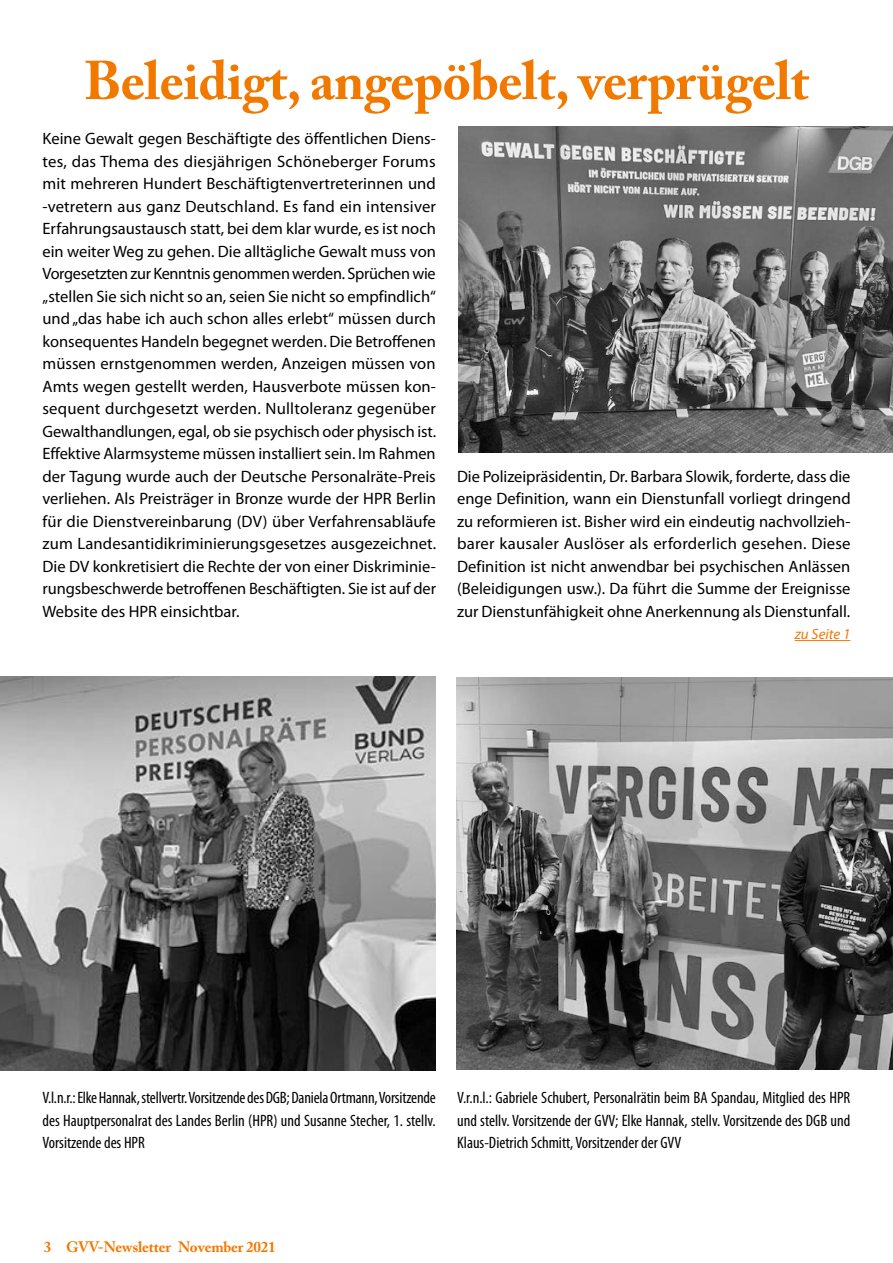
<style>
.page{position:relative;width:893px;height:1263px;background:#fff}
.page>*{position:absolute;margin:0;border:0;box-sizing:border-box;transform-origin:0 0}
.H1_UE_36pt_orange{font:700 54px "Adobe Caslon Pro";letter-spacing:-.01em;color:#f17900}
.fliestext{font:16.5px/22.5px "Myriad Pro";color:#000;text-align:justify}
.t1{font:condensed 16.5px/22.5px "Myriad Pro";color:#000;text-align:justify}
.t2{font:700 15px "Adobe Caslon Pro";letter-spacing:-.01em;color:#f17900}
.textanker_zurueck{font:italic 15px "Myriad Pro";color:#f17900}
</style>
<div class="page">
<hr style="left:795px;top:640px;width:55px;height:1px;background:#f17900">
<img style="left:458px;top:127px;width:435px;height:325px">
<img style="left:0;top:677px;width:436px;height:393px">
<img style="left:457px;top:677px;width:436px;height:392px">
<h1 class="H1_UE_36pt_orange" style="left:84px;top:49px;width:727px">Beleidigt, angepöbelt, verprügelt</h1>
<p class="fliestext" style="left:43px;top:127px;width:395px">Keine Gewalt gegen Beschäftigte des öffentlichen Diens&shy;tes, das Thema des diesjährigen Schöneberger Forums mit mehreren Hundert Beschäftigtenvertreterinnen und -vetretern aus ganz Deutschland. Es fand ein intensiver Erfahrungsaustausch statt, bei dem klar wurde, es ist noch ein weiter Weg zu gehen. Die alltägliche Gewalt muss von Vorgesetzten zur Kenntnis genommen werden. Sprüchen wie „stellen Sie sich nicht so an, seien Sie nicht so empfindlich“ und „das habe ich auch schon alles erlebt“ müssen durch konsequentes Handeln begegnet werden. Die Betroffenen müssen ernstgenommen werden, Anzeigen müssen von Amts wegen gestellt werden, Hausverbote müssen kon&shy;sequent durchgesetzt werden. Nulltoleranz gegenüber Gewalthandlungen, egal, ob sie psychisch oder physisch ist.<br>Effektive Alarmsysteme müssen installiert sein. Im Rahmen der Tagung wurde auch der Deutsche Personalräte-Preis verliehen. Als Preisträger in Bronze wurde der HPR Berlin für die Dienstvereinbarung (DV) über Verfahrensabläufe zum Landesantidikriminierungsgesetzes ausgezeichnet.<br>Die DV konkretisiert die Rechte der von einer Diskriminie&shy;rungsbeschwerde betroffenen Beschäftigten. Sie ist auf der Website des HPR einsichtbar.</p>
<p class="fliestext" style="left:457px;top:464px;width:395px">Die Polizeipräsidentin, Dr. Barbara Slowik, forderte, dass die enge Definition, wann ein Dienstunfall vorliegt dringend zu reformieren ist. Bisher wird ein eindeutig nachvollzieh&shy;barer kausaler Auslöser als erforderlich gesehen. Diese Definition ist nicht anwendbar bei psychischen Anlässen (Beleidigungen usw.). Da führt die Summe der Ereignisse zur Dienstunfähigkeit ohne Anerkennung als Dienstunfall.</p>
<p class="textanker_zurueck" style="left:795px;top:625px;width:57px">zu Seite 1</p>
<p class="t1" style="left:43px;top:1086px;width:395px">V.l.n.r.: Elke Hannak, stellvertr. Vorsitzende des DGB; Daniela Ortmann, Vorsitzende des Hauptpersonalrat des Landes Berlin (HPR) und Susanne Stecher, 1. stellv.<br>Vorsitzende des HPR</p>
<p class="t1" style="left:457px;top:1086px;width:395px">V.r.n.l.: Gabriele Schubert, Personalrätin beim BA Spandau, Mitglied des HPR und stellv. Vorsitzende der GVV; Elke Hannak, stellv. Vorsitzende des DGB und Klaus-Dietrich Schmitt, Vorsitzender der GVV</p>
<p class="t2" style="left:44px;top:1238px;width:233px">3 GVV-Newsletter November 2021</p>
</div>
